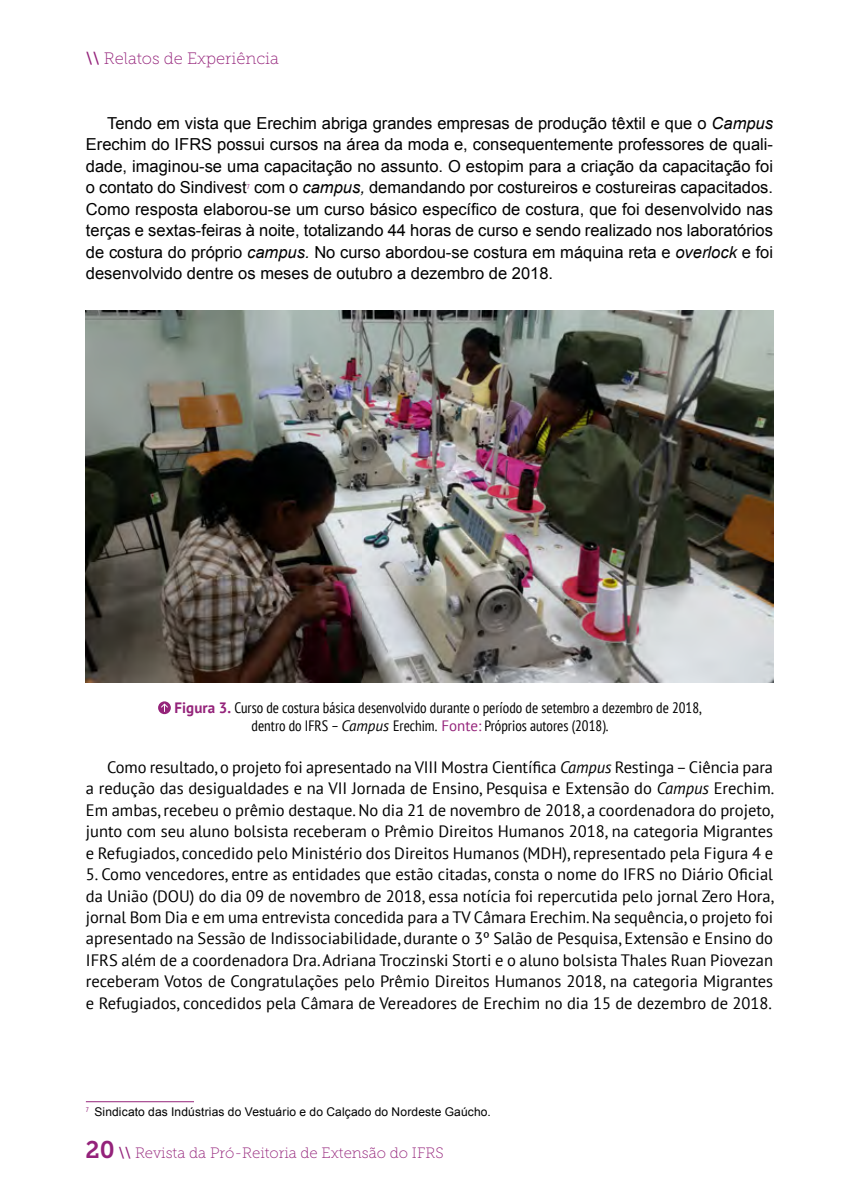
<style>
.page{position:relative;width:859px;height:1202px;background:#fff}
.page>*{position:absolute;margin:0;border:0;box-sizing:border-box;transform-origin:0 0}
.t1{font:16.5px/21.5px "PT Sans";color:#000;text-align:justify}
.t2{font:16.5px/21.5px "Arial";color:#000;text-align:justify}
.t3{font:16.5px "Museo Slab 100";color:#94227a}
.t4{font:condensed 15px/18px "PT Sans";color:#000}
.t5{font:15px "Museo Slab 100";color:#94227a}
.t6{font:12px "Arial";letter-spacing:.01em;color:#000}
.t7{font:condensed 7.05px "PT Sans";color:#94237a}
.s1{font-family:"Museo Slab 500"}
.s2{font-style:italic}
.s3{font-weight:700;font-stretch:normal;color:#94237a}
.s4{font-style:italic;font-stretch:normal}
.s5{font-stretch:normal;color:#94237a}
.s6{font-family:"Museo Slab 700";font-size:24px}
</style>
<div class="page">
<img style="left:85px;top:310px;width:688px;height:372px">
<svg style="left:158px;top:701px;width:13px;height:13px"></svg>
<svg style="left:161px;top:703px;width:7px;height:8px"></svg>
<hr style="left:86px;top:1101px;width:108px;height:1px;background:#94237a">
<p class="t3" style="left:86px;top:50px;width:194px"><span class="s1">\\</span> Relatos de Experiência</p>
<p class="t2" style="left:86px;top:112px;width:688px;text-indent:21px">Tendo em vista que Erechim abriga grandes empresas de produção têxtil e que o <span class="s2">Campus </span>Erechim do IFRS possui cursos na área da moda e, consequentemente professores de quali&shy;dade, imaginou-se uma capacitação no assunto. O estopim para a criação da capacitação foi o contato do Sindivest com o <span class="s2">campus,</span> demandando por costureiros e costureiras capacitados.</p>
<p class="t7" style="left:247px;top:182px;width:5px">7</p>
<p class="t2" style="left:86px;top:198px;width:688px">Como resposta elaborou-se um curso básico específico de costura, que foi desenvolvido nas terças e sextas-feiras à noite, totalizando 44 horas de curso e sendo realizado nos laboratórios de costura do próprio <span class="s2">campus.</span> No curso abordou-se costura em máquina reta e <span class="s2">overlock</span> e foi desenvolvido dentre os meses de outubro a dezembro de 2018.</p>
<p class="t4" style="left:251px;top:698px;width:451px;text-indent:-77px"><span class="s3">Figura 3.</span> Curso de costura básica desenvolvido durante o período de setembro a dezembro de 2018, dentro do IFRS – <span class="s4">Campus</span> Erechim. <span class="s5">Fonte:</span> Próprios autores (2018).</p>
<p class="t1" style="left:86px;top:755px;width:689px;text-indent:21px">Como resultado, o projeto foi apresentado na VIII Mostra Científica <span class="s2">Campus</span> Restinga – Ciência para a redução das desigualdades e na VII Jornada de Ensino, Pesquisa e Extensão do <span class="s2">Campus</span> Erechim.<br>Em ambas, recebeu o prêmio destaque. No dia 21 de novembro de 2018, a coordenadora do projeto, junto com seu aluno bolsista receberam o Prêmio Direitos Humanos 2018, na categoria Migrantes e Refugiados, concedido pelo Ministério dos Direitos Humanos (MDH), representado pela Figura 4 e</p>
<p class="t1" style="left:86px;top:863px;width:689px">5. Como vencedores, entre as entidades que estão citadas, consta o nome do IFRS no Diário Oficial da União (DOU) do dia 09 de novembro de 2018, essa notícia foi repercutida pelo jornal Zero Hora, jornal Bom Dia e em uma entrevista concedida para a TV Câmara Erechim. Na sequência, o projeto foi apresentado na Sessão de Indissociabilidade, durante o 3º Salão de Pesquisa, Extensão e Ensino do IFRS além de a coordenadora Dra. Adriana Troczinski Storti e o aluno bolsista Thales Ruan Piovezan receberam Votos de Congratulações pelo Prêmio Direitos Humanos 2018, na categoria Migrantes e Refugiados, concedidos pela Câmara de Vereadores de Erechim no dia 15 de dezembro de 2018.</p>
<p class="t6" style="left:86px;top:1103px;width:406px"><sup>7</sup> Sindicato das Indústrias do Vestuário e do Calçado do Nordeste Gaúcho.</p>
<p class="t5" style="left:85px;top:1144px;width:359px"><span class="s6">20</span> <span class="s1">\\</span> Revista da Pró-Reitoria de Extensão do IFRS</p>
</div>
